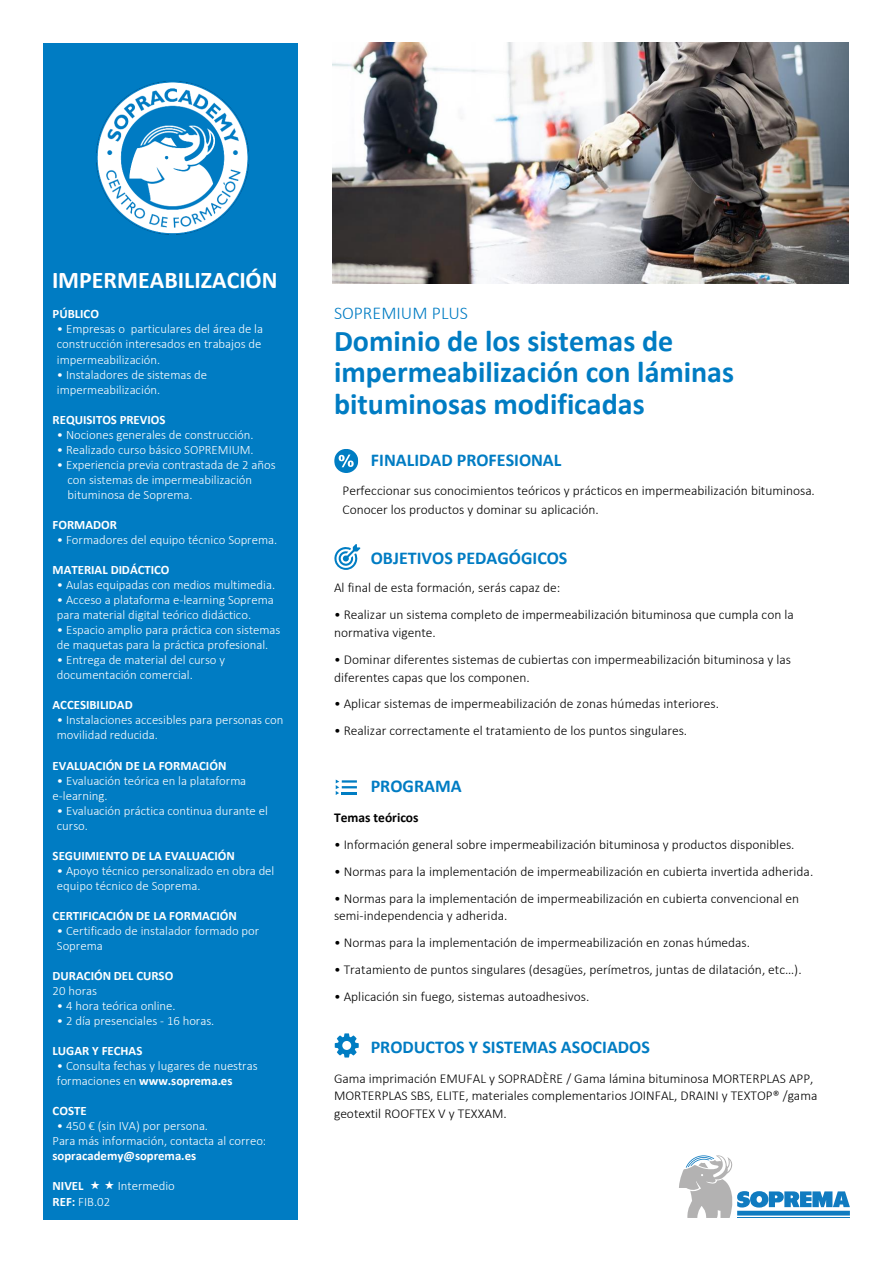
<style>
.page{position:relative;width:893px;height:1263px;background:#fff}
.page>*{position:absolute;margin:0;border:0;box-sizing:border-box;transform-origin:0 0}
.t1{font:700 30.15px/31.7px "Calibri";color:#007cc3}
.t2{font:700 24px "Calibri";color:#fff}
.t3{font:700 18px "Calibri";color:#007cc3}
.t4{font:300 18px "Calibri";color:#007cc3}
.t5{font:300 13.5px/17.7px "Calibri";color:#000}
.t6{font:700 13.5px "Calibri";color:#000}
.t7{font:300 12.75px/15px "Calibri";color:#fff}
.t8{font:700 12.75px/15.1px "Calibri";color:#fff}
.s1{font-weight:300}
.s2{font-weight:700}
</style>
<div class="page">
<div style="left:43px;top:43px;width:255px;height:1176px;background:#007cc3"></div>
<img style="left:96px;top:81px;width:153px;height:154px">
<svg style="left:334px;top:544px;width:26px;height:26px"></svg>
<div style="left:334px;top:449px;width:24px;height:24px;background:#007dc3;border-radius:50%"></div>
<svg style="left:339px;top:455px;width:15px;height:12px"></svg>
<svg style="left:336px;top:779px;width:21px;height:16px"></svg>
<svg style="left:335px;top:1033px;width:24px;height:24px"></svg>
<svg style="left:679px;top:1155px;width:171px;height:63px"></svg>
<img style="left:333px;top:43px;width:516px;height:241px">
<p class="t2" style="left:52px;top:263px;width:227px">IMPERMEABILIZACIÓN</p>
<p class="t8" style="left:53px;top:306px;width:48px">PÚBLICO</p>
<p class="t7" style="left:57px;top:322px;width:208px">• Empresas o particulares del área de la construcción interesados en trabajos de impermeabilización.</p>
<p class="t7" style="left:57px;top:367px;width:152px">• Instaladores de sistemas de impermeabilización.</p>
<p class="t8" style="left:53px;top:412px;width:114px">REQUISITOS PREVIOS</p>
<p class="t7" style="left:57px;top:427px;width:198px">• Nociones generales de construcción.</p>
<p class="t7" style="left:57px;top:442px;width:198px">• Realizado curso básico SOPREMIUM.</p>
<p class="t7" style="left:67px;top:457px;width:210px;text-indent:-11px">• Experiencia previa contrastada de 2 años con sistemas de impermeabilización bituminosa de Soprema.</p>
<p class="t8" style="left:53px;top:517px;width:66px">FORMADOR</p>
<p class="t7" style="left:57px;top:532px;width:222px">• Formadores del equipo técnico Soprema.</p>
<p class="t8" style="left:53px;top:562px;width:119px">MATERIAL DIDÁCTICO</p>
<p class="t7" style="left:57px;top:577px;width:220px">• Aulas equipadas con medios multimedia.</p>
<p class="t7" style="left:57px;top:592px;width:218px">• Acceso a plataforma e-learning Soprema para material digital teórico didáctico.</p>
<p class="t7" style="left:57px;top:622px;width:225px">• Espacio amplio para práctica con sistemas de maquetas para la práctica profesional.</p>
<p class="t7" style="left:57px;top:652px;width:170px">• Entrega de material del curso y documentación comercial.</p>
<p class="t8" style="left:53px;top:697px;width:82px">ACCESIBILIDAD</p>
<p class="t7" style="left:57px;top:713px;width:228px">• Instalaciones accesibles para personas con movilidad reducida.</p>
<p class="t8" style="left:53px;top:757px;width:175px">EVALUACIÓN DE LA FORMACIÓN</p>
<p class="t7" style="left:53px;top:773px;width:195px;text-indent:4px">• Evaluación teórica en la plataforma e-learning.</p>
<p class="t7" style="left:57px;top:803px;width:213px">• Evaluación práctica continua durante el curso.</p>
<p class="t8" style="left:53px;top:848px;width:184px">SEGUIMIENTO DE LA EVALUACIÓN</p>
<p class="t7" style="left:57px;top:863px;width:219px">• Apoyo técnico personalizado en obra del equipo técnico de Soprema.</p>
<p class="t8" style="left:53px;top:908px;width:186px">CERTIFICACIÓN DE LA FORMACIÓN</p>
<p class="t7" style="left:57px;top:923px;width:204px">• Certificado de instalador formado por<br>Soprema</p>
<p class="t8" style="left:53px;top:968px;width:122px">DURACIÓN DEL CURSO<br><span class="s1">20 horas</span></p>
<p class="t7" style="left:57px;top:998px;width:120px">• 4 hora teórica online.</p>
<p class="t7" style="left:57px;top:1013px;width:159px">• 2 día presenciales - 16 horas.</p>
<p class="t8" style="left:53px;top:1043px;width:91px">LUGAR Y FECHAS</p>
<p class="t7" style="left:57px;top:1058px;width:202px">• Consulta fechas y lugares de nuestras formaciones en <span class="s2">www.soprema.es</span></p>
<p class="t8" style="left:53px;top:1103px;width:36px">COSTE</p>
<p class="t7" style="left:53px;top:1118px;width:215px;text-indent:4px">• 450 € (sin IVA) por persona.<br>Para más información, contacta al correo: <span class="s2">sopracademy@soprema.es</span></p>
<p class="t8" style="left:53px;top:1178px;width:33px">NIVEL</p>
<p class="t7" style="left:118px;top:1178px;width:59px">Intermedio</p>
<p class="t7" style="left:53px;top:1193px;width:59px"><span class="s2">REF:</span> FIB.02</p>
<p class="t4" style="left:334px;top:302px;width:136px">SOPREMIUM PLUS</p>
<p class="t1" style="left:334px;top:324px;width:402px">Dominio de los sistemas de impermeabilización con láminas bituminosas modificadas</p>
<p class="t3" style="left:371px;top:447px;width:192px">FINALIDAD PROFESIONAL</p>
<p class="t5" style="left:342px;top:480px;width:474px;line-height:19px">Perfeccionar sus conocimientos teóricos y prácticos en impermeabilización bituminosa.<br>Conocer los productos y dominar su aplicación.</p>
<p class="t3" style="left:371px;top:545px;width:198px">OBJETIVOS PEDAGÓGICOS</p>
<p class="t5" style="left:334px;top:579px;width:228px">Al final de esta formación, serás capaz de:</p>
<p class="t5" style="left:334px;top:605px;width:461px">• Realizar un sistema completo de impermeabilización bituminosa que cumpla con la normativa vigente.</p>
<p class="t5" style="left:334px;top:650px;width:458px">• Dominar diferentes sistemas de cubiertas con impermeabilización bituminosa y las diferentes capas que los componen.</p>
<p class="t5" style="left:334px;top:695px;width:387px">• Aplicar sistemas de impermeabilización de zonas húmedas interiores.</p>
<p class="t5" style="left:334px;top:722px;width:355px">• Realizar correctamente el tratamiento de los puntos singulares.</p>
<p class="t3" style="left:371px;top:773px;width:92px">PROGRAMA</p>
<p class="t6" style="left:334px;top:808px;width:86px">Temas teóricos</p>
<p class="t5" style="left:334px;top:835px;width:462px">• Información general sobre impermeabilización bituminosa y productos disponibles.</p>
<p class="t5" style="left:334px;top:862px;width:481px">• Normas para la implementación de impermeabilización en cubierta invertida adherida.</p>
<p class="t5" style="left:334px;top:889px;width:467px">• Normas para la implementación de impermeabilización en cubierta convencional en semi-independencia y adherida.</p>
<p class="t5" style="left:334px;top:934px;width:418px">• Normas para la implementación de impermeabilización en zonas húmedas.</p>
<p class="t5" style="left:334px;top:961px;width:469px">• Tratamiento de puntos singulares (desagües, perímetros, juntas de dilatación, etc…).</p>
<p class="t5" style="left:334px;top:987px;width:257px">• Aplicación sin fuego, sistemas autoadhesivos.</p>
<p class="t3" style="left:371px;top:1034px;width:281px">PRODUCTOS Y SISTEMAS ASOCIADOS</p>
<p class="t5" style="left:334px;top:1069px;width:485px">Gama imprimación EMUFAL y SOPRADÈRE / Gama lámina bituminosa MORTERPLAS APP,<br>MORTERPLAS SBS, ELITE, materiales complementarios JOINFAL, DRAINI y TEXTOP® /gama geotextil ROOFTEX V y TEXXAM.</p>
</div>
